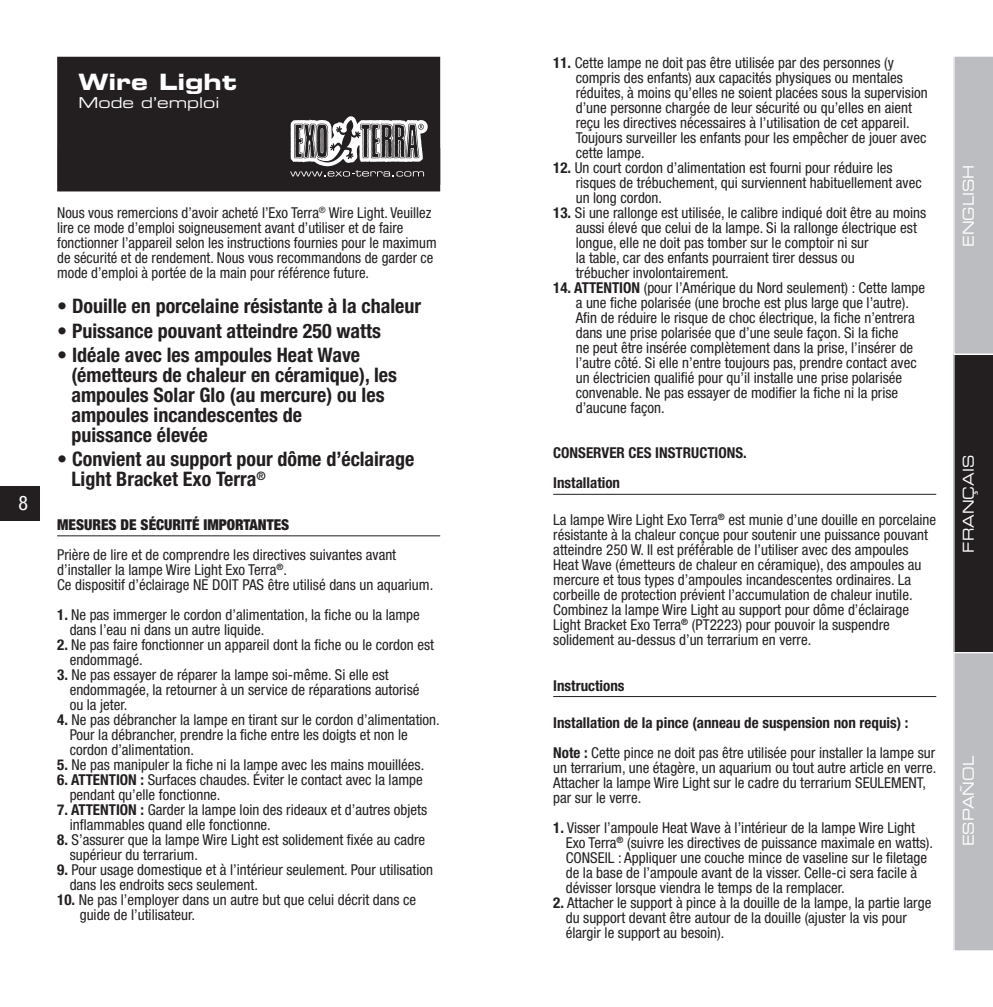
<style>
.page{position:relative;width:993px;height:1007px;background:#fff}
.page>*{position:absolute;margin:0;border:0;box-sizing:border-box;transform-origin:0 0}
.t1{font:22.5px "Eurostile Bold Extended Two";color:#fff}
.t2{font:700 condensed 20px/20px "Helvetica Neue";color:#231f20}
.t3{font:condensed 20px "Helvetica Neue";color:#fff}
.t4{font:condensed 15px/15px "Helvetica Neue";color:#231f20}
.t5{font:700 condensed 15px/30px "Helvetica Neue";color:#231f20}
.t6{font:900 condensed 15px "Helvetica Neue";color:#231f20}
.t7{font:15px "Eurostile Extended Two";color:#fff;scale:.9 1}
.t8{font:15px "Eurostile Extended Two";color:#fff}
.s1{font-weight:700}
.s2{font-weight:400}
</style>
<div class="page">
<div style="left:0;top:486px;width:39px;height:34px;background:#231f20"></div>
<hr style="left:57px;top:535px;width:383px;height:1px;background:#231f20">
<div style="left:58px;top:58px;width:381px;height:132px;background:#231f20"></div>
<div style="left:57px;top:57px;width:383px;height:134px;border:2px solid #231f20"></div>
<svg style="left:290px;top:116px;width:137px;height:60px"></svg>
<hr style="left:553px;top:494px;width:382px;height:1px;background:#231f20">
<hr style="left:553px;top:696px;width:382px;height:1px;background:#231f20">
<svg style="left:953px;top:56px;width:39px;height:895px;background:#8d8c8e"></svg>
<h1 class="t1" style="left:78px;top:66px;width:160px">Wire Light</h1>
<p class="t8" style="left:78px;top:92px;width:142px">Mode d’emploi</p>
<h2 class="t3" style="left:19px;top:491px;width:11px">8</h2>
<p class="t4" style="left:57px;top:205px;width:381px">Nous vous remercions d’avoir acheté l’Exo Terra<sup>®</sup> Wire Light. Veuillez lire ce mode d’emploi soigneusement avant d’utiliser et de faire fonctionner l’appareil selon les instructions fournies pour le maximum de sécurité et de rendement. Nous vous recommandons de garder ce mode d’emploi à portée de la main pour référence future.</p>
<h2 class="t2" style="left:57px;top:296px;width:365px">• Douille en porcelaine résistante à la chaleur</h2>
<h2 class="t2" style="left:57px;top:320px;width:325px">• Puissance pouvant atteindre 250 watts</h2>
<h2 class="t2" style="left:71px;top:344px;width:327px;text-indent:-14px">• Idéale avec les ampoules Heat Wave (émetteurs de chaleur en céramique), les ampoules Solar Glo (au mercure) ou les ampoules incandescentes de<br>puissance élevée</h2>
<h2 class="t2" style="left:71px;top:449px;width:344px;text-indent:-14px">• Convient au support pour dôme d’éclairage<br>Light Bracket Exo Terra<sup>®</sup></h2>
<p class="t6" style="left:57px;top:515px;width:233px">MESURES DE SÉCURITÉ IMPORTANTES</p>
<p class="t4" style="left:57px;top:547px;width:377px">Prière de lire et de comprendre les directives suivantes avant d’installer la lampe Wire Light Exo Terra<sup>®</sup>.<br>Ce dispositif d’éclairage NE DOIT PAS être utilisé dans un aquarium.</p>
<p class="t4" style="left:70px;top:607px;width:351px;text-indent:-12px"><span class="s1">1.</span> Ne pas immerger le cordon d’alimentation, la fiche ou la lampe dans l’eau ni dans un autre liquide.</p>
<p class="t4" style="left:70px;top:637px;width:366px;text-indent:-12px"><span class="s1">2.</span> Ne pas faire fonctionner un appareil dont la fiche ou le cordon est endommagé.</p>
<p class="t4" style="left:70px;top:667px;width:351px;text-indent:-12px"><span class="s1">3.</span> Ne pas essayer de réparer la lampe soi-même. Si elle est endommagée, la retourner à un service de réparations autorisé ou la jeter.</p>
<p class="t4" style="left:70px;top:712px;width:371px;text-indent:-12px"><span class="s1">4.</span> Ne pas débrancher la lampe en tirant sur le cordon d’alimentation.<br>Pour la débrancher, prendre la fiche entre les doigts et non le cordon d’alimentation.</p>
<p class="t4" style="left:57px;top:757px;width:368px"><span class="s1">5.</span> Ne pas manipuler la fiche ni la lampe avec les mains mouillées.</p>
<p class="t4" style="left:70px;top:772px;width:354px;text-indent:-12px"><span class="s1">6. ATTENTION :</span> Surfaces chaudes. Éviter le contact avec la lampe pendant qu’elle fonctionne.</p>
<p class="t4" style="left:70px;top:802px;width:359px;text-indent:-12px"><span class="s1">7. ATTENTION :</span> Garder la lampe loin des rideaux et d’autres objets inflammables quand elle fonctionne.</p>
<p class="t4" style="left:70px;top:832px;width:357px;text-indent:-12px"><span class="s1">8.</span> S’assurer que la lampe Wire Light est solidement fixée au cadre supérieur du terrarium.</p>
<p class="t4" style="left:70px;top:862px;width:365px;text-indent:-12px"><span class="s1">9.</span> Pour usage domestique et à l’intérieur seulement. Pour utilisation dans les endroits secs seulement.</p>
<p class="t4" style="left:80px;top:892px;width:338px;text-indent:-22px"><span class="s1">10.</span> Ne pas l’employer dans un autre but que celui décrit dans ce guide de l’utilisateur.</p>
<p class="t4" style="left:575px;top:55px;width:353px;text-indent:-22px"><span class="s1">11.</span> Cette lampe ne doit pas être utilisée par des personnes (y compris des enfants) aux capacités physiques ou mentales réduites, à moins qu’elles ne soient placées sous la supervision d’une personne chargée de leur sécurité ou qu’elles en aient reçu les directives nécessaires à l’utilisation de cet appareil.<br>Toujours surveiller les enfants pour les empêcher de jouer avec cette lampe.</p>
<p class="t4" style="left:575px;top:160px;width:347px;text-indent:-22px"><span class="s1">12.</span> Un court cordon d’alimentation est fourni pour réduire les risques de trébuchement, qui surviennent habituellement avec un long cordon.</p>
<p class="t4" style="left:575px;top:205px;width:352px;text-indent:-22px"><span class="s1">13.</span> Si une rallonge est utilisée, le calibre indiqué doit être au moins aussi élevé que celui de la lampe. Si la rallonge électrique est longue, elle ne doit pas tomber sur le comptoir ni sur<br>la table, car des enfants pourraient tirer dessus ou<br>trébucher involontairement.</p>
<p class="t4" style="left:575px;top:280px;width:351px;text-indent:-22px"><span class="s1">14. ATTENTION</span> (pour l’Amérique du Nord seulement) : Cette lampe a une fiche polarisée (une broche est plus large que l’autre).<br>Afin de réduire le risque de choc électrique, la fiche n’entrera dans une prise polarisée que d’une seule façon. Si la fiche<br>ne peut être insérée complètement dans la prise, l’insérer de l’autre côté. Si elle n’entre toujours pas, prendre contact avec un électricien qualifié pour qu’il installe une prise polarisée convenable. Ne pas essayer de modifier la fiche ni la prise d’aucune façon.</p>
<p class="t5" style="left:553px;top:437px;width:17px">Conser</p>
<p class="t5" style="left:601px;top:437px;width:16px">vercesinstructions</p>
<p class="t5" style="left:743px;top:437px;width:5px">.</p>
<p class="t5" style="left:553px;top:467px;width:68px">Installation</p>
<p class="t4" style="left:553px;top:512px;width:384px">La lampe Wire Light Exo Terra<sup>®</sup> est munie d’une douille en porcelaine résistante à la chaleur conçue pour soutenir une puissance pouvant atteindre 250 W. Il est préférable de l’utiliser avec des ampoules Heat Wave (émetteurs de chaleur en céramique), des ampoules au mercure et tous types d’ampoules incandescentes ordinaires. La corbeille de protection prévient l’accumulation de chaleur inutile.<br>Combinez la lampe Wire Light au support pour dôme d’éclairage Light Bracket Exo Terra<sup>®</sup> (PT2223) pour pouvoir la suspendre solidement au-dessus d’un terrarium en verre.</p>
<p class="t5" style="left:553px;top:669px;width:73px">Instructions</p>
<p class="t5" style="left:553px;top:707px;width:383px">Installation de la pince (anneau de suspension non requis) :<br>Note : <span class="s2">Cette pince ne doit pas être utilisée pour installer la lampe sur</span></p>
<p class="t4" style="left:553px;top:759px;width:384px">un terrarium, une étagère, un aquarium ou tout autre article en verre.<br>Attacher la lampe Wire Light sur le cadre du terrarium SEULEMENT, par sur le verre.</p>
<p class="t4" style="left:565px;top:819px;width:369px;text-indent:-12px"><span class="s1">1.</span> Visser l’ampoule Heat Wave à l’intérieur de la lampe Wire Light Exo Terra<sup>®</sup> (suivre les directives de puissance maximale en watts).<br>CONSEIL : Appliquer une couche mince de vaseline sur le filetage de la base de l’ampoule avant de la visser. Celle-ci sera facile à dévisser lorsque viendra le temps de la remplacer.</p>
<p class="t4" style="left:565px;top:894px;width:367px;text-indent:-12px"><span class="s1">2.</span> Attacher le support à pince à la douille de la lampe, la partie large du support devant être autour de la douille (ajuster la vis pour élargir le support au besoin).</p>
<p class="t7" style="left:957px;top:247px;width:93px;rotate:-90deg">ENGLISH</p>
<p class="t7" style="left:957px;top:552px;width:107px;rotate:-90deg">français</p>
<p class="t7" style="left:957px;top:846px;width:102px;rotate:-90deg">ESPAÑOL</p>
</div>
